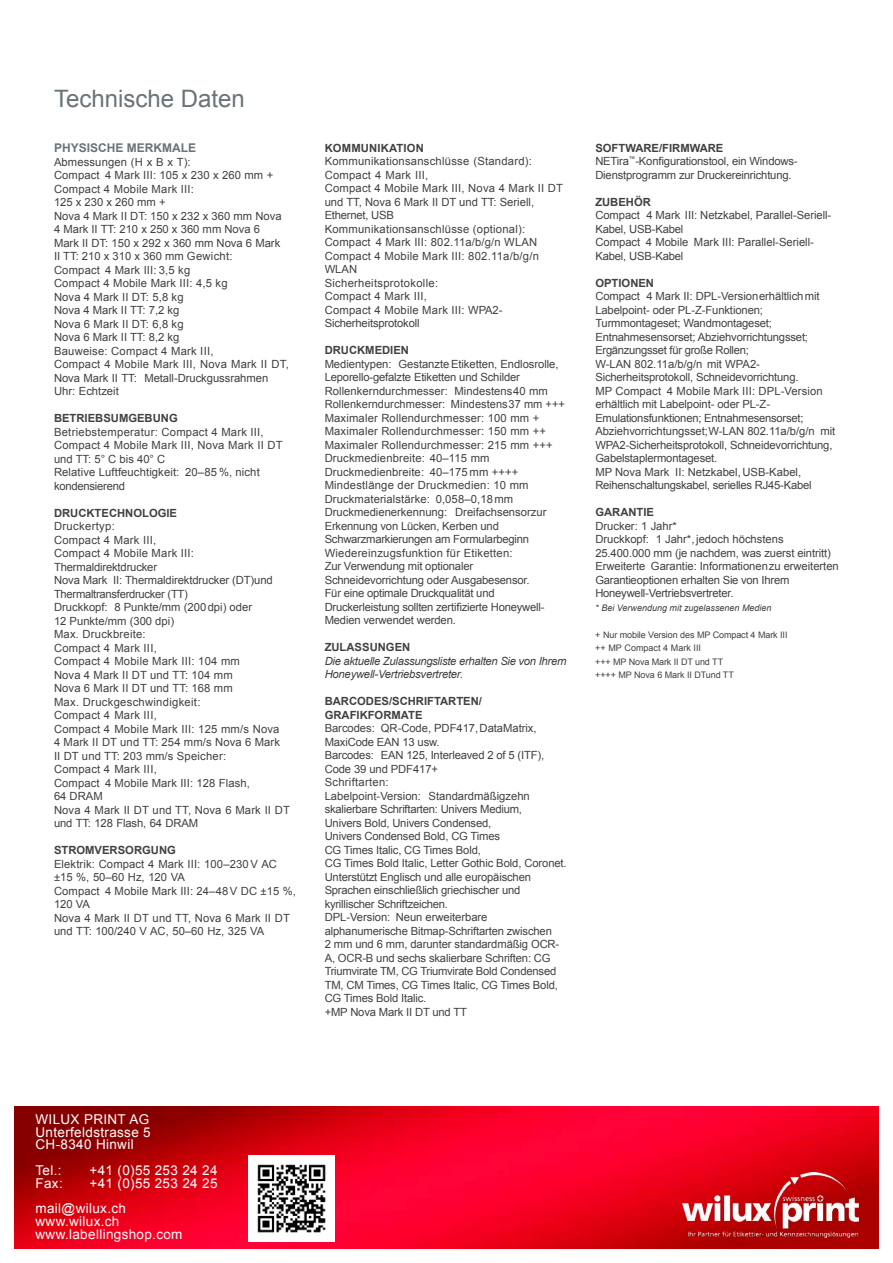
<style>
.page{position:relative;width:893px;height:1263px;background:#fff}
.page>*{position:absolute;margin:0;border:0;box-sizing:border-box;transform-origin:0 0}
.t1{font:24px "Arial";color:#68737a}
.t2{font:13.5px/12.8px "Arial";letter-spacing:.025em;color:#fff}
.t3{font:700 12px "Arial";color:#68737a}
.t4{font:11.25px/13.5px "Arial";letter-spacing:-.005em;color:#414042}
.t5{font:11.25px/13.5px "Arial";letter-spacing:.02em;color:#414042}
.t6{font:700 11.25px/13.5px "Arial";color:#414042}
.t7{font:italic 11.25px/13.5px "Arial";letter-spacing:-.025em;color:#414042}
.t8{font:9px/13.5px "Arial";letter-spacing:-.01em;color:#414042}
.t9{font:italic 9px "Arial";color:#414042}
.s1{font-weight:700}
</style>
<div class="page">
<img style="left:14px;top:1107px;width:865px;height:142px">
<img style="left:683px;top:1172px;width:175px;height:65px">
<img style="left:248px;top:1155px;width:87px;height:87px">
<h1 class="t1" style="left:54px;top:89px;width:192px">Technische Daten</h1>
<p class="t3" style="left:54px;top:143px;width:144px">PHYSISCHE MERKMALE</p>
<p class="t4" style="left:54px;top:156px;width:236px">Abmessungen (H x B x T):<br>Compact 4 Mark III: 105 x 230 x 260 mm +<br>Compact 4 Mobile Mark III:<br>125 x 230 x 260 mm +<br>Nova 4 Mark II DT: 150 x 232 x 360 mm Nova<br>4 Mark II TT: 210 x 250 x 360 mm Nova 6<br>Mark II DT: 150 x 292 x 360 mm Nova 6 Mark<br>II TT: 210 x 310 x 360 mm Gewicht:<br>Compact 4 Mark III: 3,5 kg<br>Compact 4 Mobile Mark III: 4,5 kg<br>Nova 4 Mark II DT: 5,8 kg<br>Nova 4 Mark II TT: 7,2 kg<br>Nova 6 Mark II DT: 6,8 kg<br>Nova 6 Mark II TT: 8,2 kg<br>Bauweise: Compact 4 Mark III,<br>Compact 4 Mobile Mark III, Nova Mark II DT,<br>Nova Mark II TT: Metall-Druckgussrahmen<br>Uhr: Echtzeit</p>
<p class="t6" style="left:54px;top:413px;width:125px">BETRIEBSUMGEBUNG</p>
<p class="t5" style="left:54px;top:426px;width:230px">Betriebstemperatur: Compact 4 Mark III,<br>Compact 4 Mobile Mark III, Nova Mark II DT und TT: 5° C bis 40° C<br>Relative Luftfeuchtigkeit: 20–85 %, nicht kondensierend</p>
<p class="t6" style="left:54px;top:507px;width:125px">DRUCKTECHNOLOGIE</p>
<p class="t4" style="left:54px;top:521px;width:237px">Druckertyp:<br>Compact 4 Mark III,<br>Compact 4 Mobile Mark III:<br>Thermaldirektdrucker<br>Nova Mark II: Thermaldirektdrucker (DT)und<br>Thermaltransferdrucker (TT)<br>Druckkopf: 8 Punkte/mm (200dpi) oder<br>12 Punkte/mm (300 dpi)<br>Max. Druckbreite:<br>Compact 4 Mark III,<br>Compact 4 Mobile Mark III: 104 mm<br>Nova 4 Mark II DT und TT: 104 mm<br>Nova 6 Mark II DT und TT: 168 mm<br>Max. Druckgeschwindigkeit:<br>Compact 4 Mark III,<br>Compact 4 Mobile Mark III: 125 mm/s Nova<br>4 Mark II DT und TT: 254 mm/s Nova 6 Mark<br>II DT und TT: 203 mm/s Speicher:<br>Compact 4 Mark III,<br>Compact 4 Mobile Mark III: 128 Flash,<br>64 DRAM<br>Nova 4 Mark II DT und TT, Nova 6 Mark II DT und TT: 128 Flash, 64 DRAM</p>
<p class="t6" style="left:54px;top:845px;width:123px">STROMVERSORGUNG</p>
<p class="t4" style="left:54px;top:858px;width:243px">Elektrik: Compact 4 Mark III: 100–230 V AC ±15 %, 50–60 Hz, 120 VA<br>Compact 4 Mobile Mark III: 24–48V DC ±15 %,<br>120 VA<br>Nova 4 Mark II DT und TT, Nova 6 Mark II DT und TT: 100/240 V AC, 50–60 Hz, 325 VA</p>
<p class="t6" style="left:325px;top:142px;width:101px">KOMMUNIKATION</p>
<p class="t5" style="left:325px;top:155px;width:240px">Kommunikationsanschlüsse (Standard):<br>Compact 4 Mark III,<br>Compact 4 Mobile Mark III, Nova 4 Mark II DT und TT, Nova 6 Mark II DT und TT: Seriell,<br>Ethernet, USB<br>Kommunikationsanschlüsse (optional):<br>Compact 4 Mark III: 802.11a/b/g/n WLAN<br>Compact 4 Mobile Mark III: 802.11a/b/g/n<br>WLAN<br>Sicherheitsprotokolle:<br>Compact 4 Mark III,<br>Compact 4 Mobile Mark III: WPA2-<br>Sicherheitsprotokoll</p>
<p class="t6" style="left:325px;top:344px;width:86px">DRUCKMEDIEN</p>
<p class="t4" style="left:325px;top:358px;width:242px">Medientypen: GestanzteEtiketten, Endlosrolle, Leporello-gefalzte Etiketten und Schilder Rollenkerndurchmesser: Mindestens40 mm Rollenkerndurchmesser: Mindestens37 mm +++ Maximaler Rollendurchmesser: 100 mm + Maximaler Rollendurchmesser: 150 mm ++ Maximaler Rollendurchmesser: 215 mm +++ Druckmedienbreite: 40–115 mm Druckmedienbreite: 40–175 mm ++++ Mindestlänge der Druckmedien: 10 mm Druckmaterialstärke: 0,058–0,18mm Druckmedienerkennung: Dreifachsensorzur Erkennung von Lücken, Kerben und Schwarzmarkierungen am Formularbeginn Wiedereinzugsfunktion für Etiketten:<br>Zur Verwendung mit optionaler Schneidevorrichtung oder Ausgabesensor.<br>Für eine optimale Druckqualität und Druckerleistung sollten zertifizierte Honeywell-Medien verwendet werden.</p>
<p class="t6" style="left:325px;top:641px;width:87px">ZULASSUNGEN</p>
<p class="t7" style="left:325px;top:655px;width:243px">Die aktuelle Zulassungsliste erhalten Sie von Ihrem<br>Honeywell-Vertriebsvertreter.</p>
<p class="t6" style="left:325px;top:695px;width:159px">BARCODES/SCHRIFTARTEN/<br>GRAFIKFORMATE</p>
<p class="t4" style="left:325px;top:722px;width:244px">Barcodes: QR-Code, PDF417,DataMatrix, MaxiCode EAN 13 usw.<br>Barcodes: EAN 125, Interleaved 2 of 5 (ITF), Code 39 und PDF417+<br>Schriftarten:<br>Labelpoint-Version: Standardmäßigzehn skalierbare Schriftarten: Univers Medium,<br>Univers Bold, Univers Condensed,<br>Univers Condensed Bold, CG Times<br>CG Times Italic, CG Times Bold,<br>CG Times Bold Italic, Letter Gothic Bold, Coronet.<br>Unterstützt Englisch und alle europäischen Sprachen einschließlich griechischer und kyrillischer Schriftzeichen.<br>DPL-Version: Neun erweiterbare alphanumerische Bitmap-Schriftarten zwischen<br>2 mm und 6 mm, darunter standardmäßig OCR-A, OCR-B und sechs skalierbare Schriften: CG Triumvirate TM, CG Triumvirate Bold Condensed TM, CM Times, CG Times Italic, CG Times Bold, CG Times Bold Italic.<br>+MP Nova Mark II DT und TT</p>
<p class="t4" style="left:595px;top:142px;width:204px"><span class="s1">SOFTWARE/FIRMWARE<br></span>NETira<sup>™</sup>-Konfigurationstool, ein Windows-<br>Dienstprogramm zur Druckereinrichtung.</p>
<p class="t6" style="left:595px;top:196px;width:57px">ZUBEHÖR</p>
<p class="t4" style="left:595px;top:209px;width:238px">Compact 4 Mark III: Netzkabel, Parallel-Seriell-Kabel, USB-Kabel<br>Compact 4 Mobile Mark III: Parallel-Seriell-Kabel, USB-Kabel</p>
<p class="t6" style="left:595px;top:277px;width:60px">OPTIONEN</p>
<p class="t4" style="left:595px;top:290px;width:241px">Compact 4 Mark II: DPL-Versionerhältlichmit Labelpoint- oder PL-Z-Funktionen; Turmmontageset; Wandmontageset; Entnahmesensorset; Abziehvorrichtungsset; Ergänzungsset für große Rollen;<br>W-LAN 802.11a/b/g/n mit WPA2- Sicherheitsprotokoll, Schneidevorrichtung.<br>MP Compact 4 Mobile Mark III: DPL-Version erhältlich mit Labelpoint- oder PL-Z-Emulationsfunktionen; Entnahmesensorset; Abziehvorrichtungsset;W-LAN 802.11a/b/g/n mit WPA2-Sicherheitsprotokoll, Schneidevorrichtung, Gabelstaplermontageset.<br>MP Nova Mark II: Netzkabel,USB-Kabel, Reihenschaltungskabel, serielles RJ45-Kabel</p>
<p class="t6" style="left:595px;top:506px;width:60px">GARANTIE</p>
<p class="t4" style="left:595px;top:520px;width:245px">Drucker: 1 Jahr*<br>Druckkopf: 1 Jahr*, jedoch höchstens 25.400.000 mm (je nachdem, was zuerst eintritt)<br>Erweiterte Garantie: Informationenzu erweiterten Garantieoptionen erhalten Sie von Ihrem Honeywell-Vertriebsvertreter.</p>
<p class="t9" style="left:595px;top:604px;width:178px">* Bei Verwendung mit zugelassenen Medien</p>
<p class="t8" style="left:595px;top:629px;width:194px">+ Nur mobile Version des MP Compact 4 Mark III ++ MP Compact 4 Mark III<br>+++ MP Nova Mark II DT und TT<br>++++ MP Nova 6 Mark II DTund TT</p>
<p class="t2" style="left:36px;top:1114px;width:117px;text-align:justify">WILUX PRINT AG Unterfeldstrasse 5<br>CH-8340 Hinwil</p>
<p class="t2" style="left:36px;top:1165px;width:28px">Tel.:</p>
<p class="t2" style="left:90px;top:1165px;width:129px">+41 (0)55 253 24 24</p>
<p class="t2" style="left:36px;top:1178px;width:29px">Fax:</p>
<p class="t2" style="left:36px;top:1171px;width:183px;line-height:25.5px;text-indent:54px">+41 (0)55 253 24 25 mail@wilux.ch</p>
<p class="t2" style="left:36px;top:1216px;width:148px">www.wilux.ch www.labellingshop.com</p>
</div>
